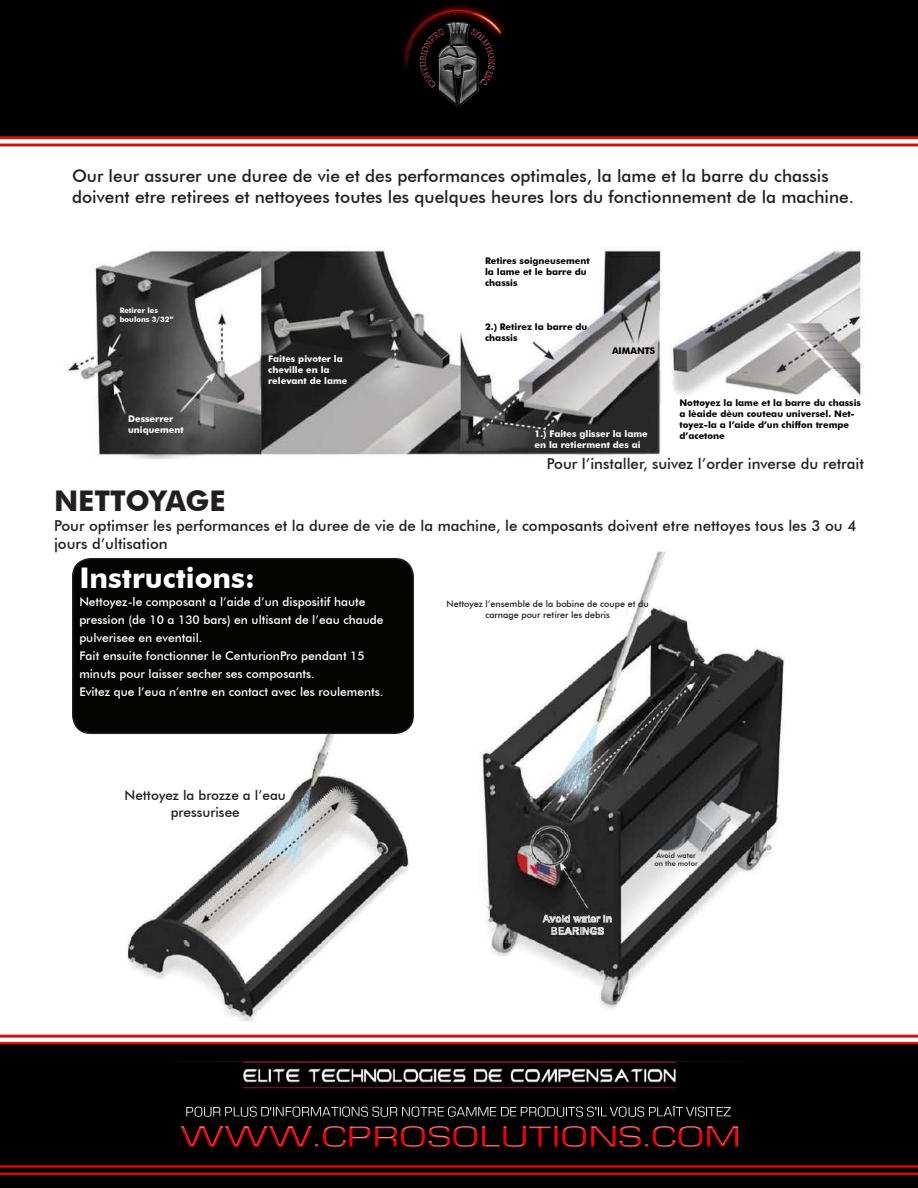
<style>
.page{position:relative;width:918px;height:1188px;background:#fff}
.page>*{position:absolute;margin:0;border:0;box-sizing:border-box;transform-origin:0 0}
.t1{font:700 28.5px "Futura BT";color:#fff}
.t2{font:700 28.5px "Futura BT";letter-spacing:-.01em;color:#231f20}
.t3{font:500 17.25px/20.7px "Futura BT";color:#231f20}
.t4{font:500 15px/18px "Futura BT";color:#231f20}
.t5{font:500 13.5px/16.2px "Futura BT";color:#231f20;text-align:center}
.t6{font:500 12px/18px "Futura BT";color:#fff}
.t7{font:700 9.15px/10.9px "Futura BT";color:#000}
.t8{font:700 9.15px/10.9px "Futura BT";color:#fff}
.t9{font:500 9px/10.8px "Futura BT";color:#231f20;text-align:center}
.t10{font:700 7.5px/9px "Futura BT";color:#fff}
.t11{font:500 7.35px/8.7px "Futura BT";color:#231f20}
</style>
<div class="page">
<img style="left:127px;top:551px;width:657px;height:471px">
<img style="left:0;top:1034px;width:918px;height:154px">
<img style="left:0;top:0;width:918px;height:147px">
<img style="left:170px;top:1046px;width:578px;height:110px">
<img style="left:397px;top:3px;width:124px;height:110px">
<img style="left:68px;top:247px;width:794px;height:211px">
<div style="left:73px;top:559px;width:340px;height:174px;background:#040503;border-radius:18px"></div>
<div style="left:72px;top:558px;width:342px;height:176px;border:2px solid #231f20;border-radius:18px"></div>
<h2 class="t3" style="left:72px;top:166px;width:784px">Our leur assurer une duree de vie et des performances optimales, la lame et la barre du chassis doivent etre retirees et nettoyees toutes les quelques heures lors du fonctionnement de la machine.</h2>
<p class="t10" style="left:120px;top:306px;width:55px">Retirer les boulons 3/32”</p>
<p class="t8" style="left:128px;top:413px;width:57px">Desserrer uniquement</p>
<p class="t8" style="left:268px;top:353px;width:81px">Faites pivoter la cheville en la relevant de lame</p>
<p class="t7" style="left:485px;top:255px;width:106px">Retires soigneusement la lame et le barre du chassis</p>
<p class="t7" style="left:485px;top:321px;width:104px">2.) Retirez la barre du chassis</p>
<p class="t7" style="left:612px;top:345px;width:45px">AIMANTS</p>
<p class="t8" style="left:535px;top:428px;width:115px">1.) Faites glisser la lame en la retierment des ai</p>
<p class="t7" style="left:680px;top:397px;width:183px">Nottoyez la lame et la barre du chassis a lèaide dèun couteau universel. Net&shy;toyez-la a l’aide d’un chiffon trempe d’acetone</p>
<p class="t4" style="left:547px;top:454px;width:319px">Pour l’installer, suivez l’order inverse du retrait</p>
<h1 class="t2" style="left:54px;top:483px;width:173px">NETTOYAGE</h1>
<p class="t4" style="left:54px;top:517px;width:804px">Pour optimser les performances et la duree de vie de la machine, le composants doivent etre nettoyes tous les 3 ou 4 jours d’ultisation</p>
<h1 class="t1" style="left:79px;top:561px;width:177px">Instructions:</h1>
<p class="t6" style="left:79px;top:593px;width:306px">Nettoyez-le composant a l’aide d’un dispositif haute pression (de 10 a 130 bars) en ultisant de l’eau chaude pulverisee en eventail.<br>Fait ensuite fonctionner le CenturionPro pendant 15 minuts pour laisser secher ses composants.<br>Evitez que l’eua n’entre en contact avec les roulements.</p>
<p class="t5" style="left:125px;top:787px;width:163px">Nettoyez la brozze a l’eau pressurisee</p>
<p class="t9" style="left:446px;top:598px;width:204px">Nettoyez l’ensemble de la bobine de coupe et du carnage pour retirer les debris</p>
<p class="t11" style="left:654px;top:851px;width:45px">Avoid water on the motor</p>
</div>
